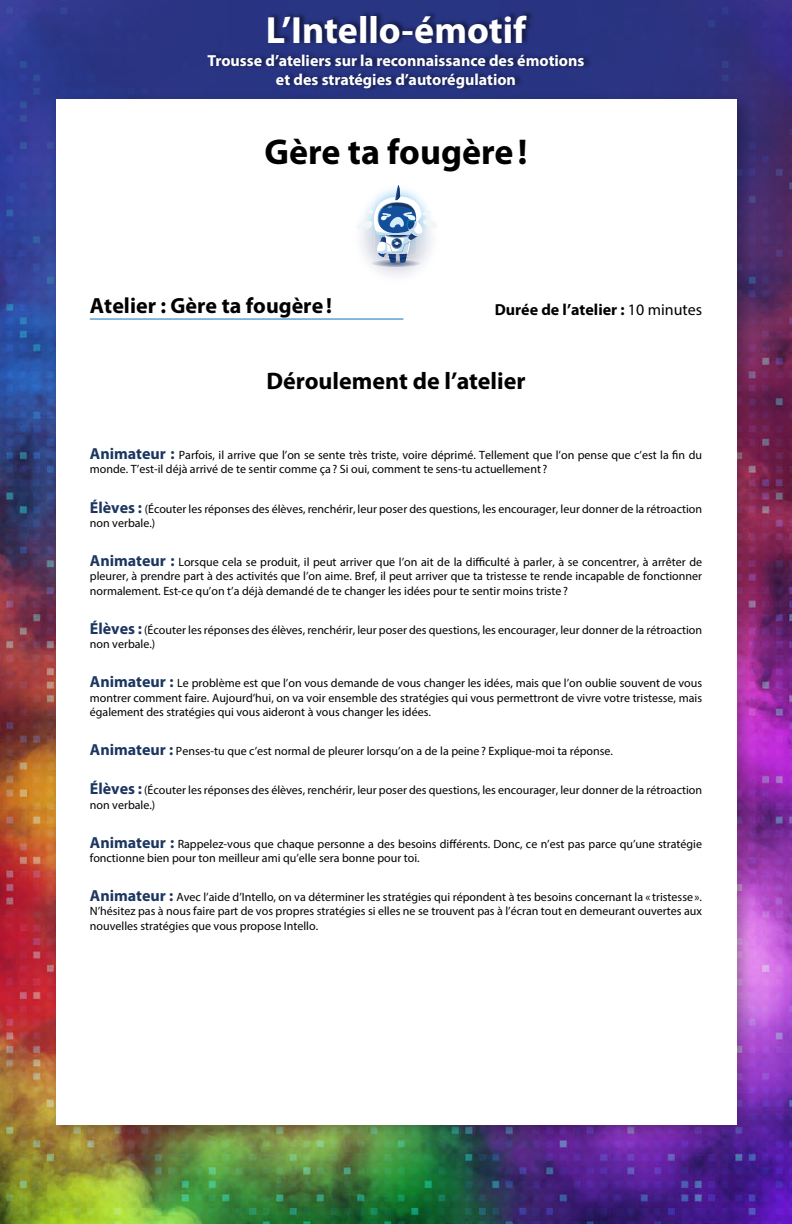
<style>
.page{position:relative;width:792px;height:1224px;background:#fff}
.page>*{position:absolute;margin:0;border:0;box-sizing:border-box;transform-origin:0 0}
.t1{font:700 38px "Myriad Pro";color:#fff}
.Titre_2_page_36{font:700 36px "Myriad Pro";color:#000}
.déroulement_atelier{font:700 24px "Myriad Pro";color:#000}
.Titre_3{font:700 22px "Myriad Pro";color:#000}
.t2{font:700 16px/19.2px "Myriad Pro";color:#fff;text-align:center}
.durée_atelier{font:700 16px "Myriad Pro";color:#000}
.titre_3_atelier{font:12px/14.4px "Myriad Pro";color:#000}
.s1{font-weight:400}
.s2{font-weight:700;font-size:16px;color:#1c3661}
</style>
<div class="page">
<img style="left:0;top:470px;width:792px;height:754px">
<svg style="left:0;top:0;width:792px;height:470px;background:#343682"></svg>
<div style="left:49px;top:92px;width:705px;height:1051px;background:#000;opacity:.3"></div>
<div style="left:56px;top:99px;width:680px;height:1026px;background:#fff"></div>
<div style="left:268px;top:10px;width:267px;height:36px;background:#000;opacity:.5"></div>
<div style="left:207px;top:50px;width:385px;height:42px;background:#000;opacity:.5"></div>
<hr style="left:90px;top:319px;width:313px;height:1px;background:#1072b9">
<svg style="left:357px;top:185px;width:80px;height:91px"></svg>
<h1 class="t1" style="left:266px;top:8px;width:262px">L’Intello-émotif</h1>
<h3 class="t2" style="left:207px;top:52px;width:379px">Trousse d’ateliers sur la reconnaissance des émotions et des stratégies d’autorégulation</h3>
<h2 class="Titre_2_page_36" style="left:264px;top:131px;width:265px">Gère ta fougère!</h2>
<h3 class="Titre_3" style="left:90px;top:293px;width:244px">Atelier : Gère ta fougère!</h3>
<p class="durée_atelier" style="left:495px;top:300px;width:209px">Durée de l’atelier : <span class="s1">10 minutes</span></p>
<h3 class="déroulement_atelier" style="left:266px;top:368px;width:261px">Déroulement de l’atelier</h3>
<p class="titre_3_atelier" style="left:90px;top:448px;width:614px"><span class="s2">Animateur :</span> Parfois, il arrive que l’on se sente très triste, voire déprimé. Tellement que l’on pense que c’est la fin du monde. T’est-il déjà arrivé de te sentir comme ça ? Si oui, comment te sens-tu actuellement ?</p>
<p class="titre_3_atelier" style="left:90px;top:501px;width:614px"><span class="s2">Élèves :</span> (Écouter les réponses des élèves, renchérir, leur poser des questions, les encourager, leur donner de la rétroaction non verbale.)</p>
<p class="titre_3_atelier" style="left:90px;top:555px;width:614px;text-align:justify"><span class="s2">Animateur :</span> Lorsque cela se produit, il peut arriver que l’on ait de la difficulté à parler, à se concentrer, à arrêter de pleurer, à prendre part à des activités que l’on aime. Bref, il peut arriver que ta tristesse te rende incapable de fonctionner normalement. Est-ce qu’on t’a déjà demandé de te changer les idées pour te sentir moins triste?</p>
<p class="titre_3_atelier" style="left:90px;top:622px;width:614px"><span class="s2">Élèves :</span> (Écouter les réponses des élèves, renchérir, leur poser des questions, les encourager, leur donner de la rétroaction non verbale.)</p>
<p class="titre_3_atelier" style="left:90px;top:676px;width:614px;text-align:justify"><span class="s2">Animateur :</span> Le problème est que l’on vous demande de vous changer les idées, mais que l’on oublie souvent de vous montrer comment faire. Aujourd’hui, on va voir ensemble des stratégies qui vous permettront de vivre votre tristesse, mais également des stratégies qui vous aideront à vous changer les idées.</p>
<p class="titre_3_atelier" style="left:90px;top:744px;width:525px"><span class="s2">Animateur :</span> Penses-tu que c’est normal de pleurer lorsqu’on a de la peine? Explique-moi ta réponse.</p>
<p class="titre_3_atelier" style="left:90px;top:783px;width:614px"><span class="s2">Élèves :</span> (Écouter les réponses des élèves, renchérir, leur poser des questions, les encourager, leur donner de la rétroaction non verbale.)</p>
<p class="titre_3_atelier" style="left:90px;top:836px;width:614px"><span class="s2">Animateur :</span> Rappelez-vous que chaque personne a des besoins différents. Donc, ce n’est pas parce qu’une stratégie fonctionne bien pour ton meilleur ami qu’elle sera bonne pour toi.</p>
<p class="titre_3_atelier" style="left:90px;top:890px;width:614px;text-align:justify"><span class="s2">Animateur :</span> Avec l’aide d’Intello, on va déterminer les stratégies qui répondent à tes besoins concernant la « tristesse».<br>N’hésitez pas à nous faire part de vos propres stratégies si elles ne se trouvent pas à l’écran tout en demeurant ouvertes aux nouvelles stratégies que vous propose Intello.</p>
</div>
